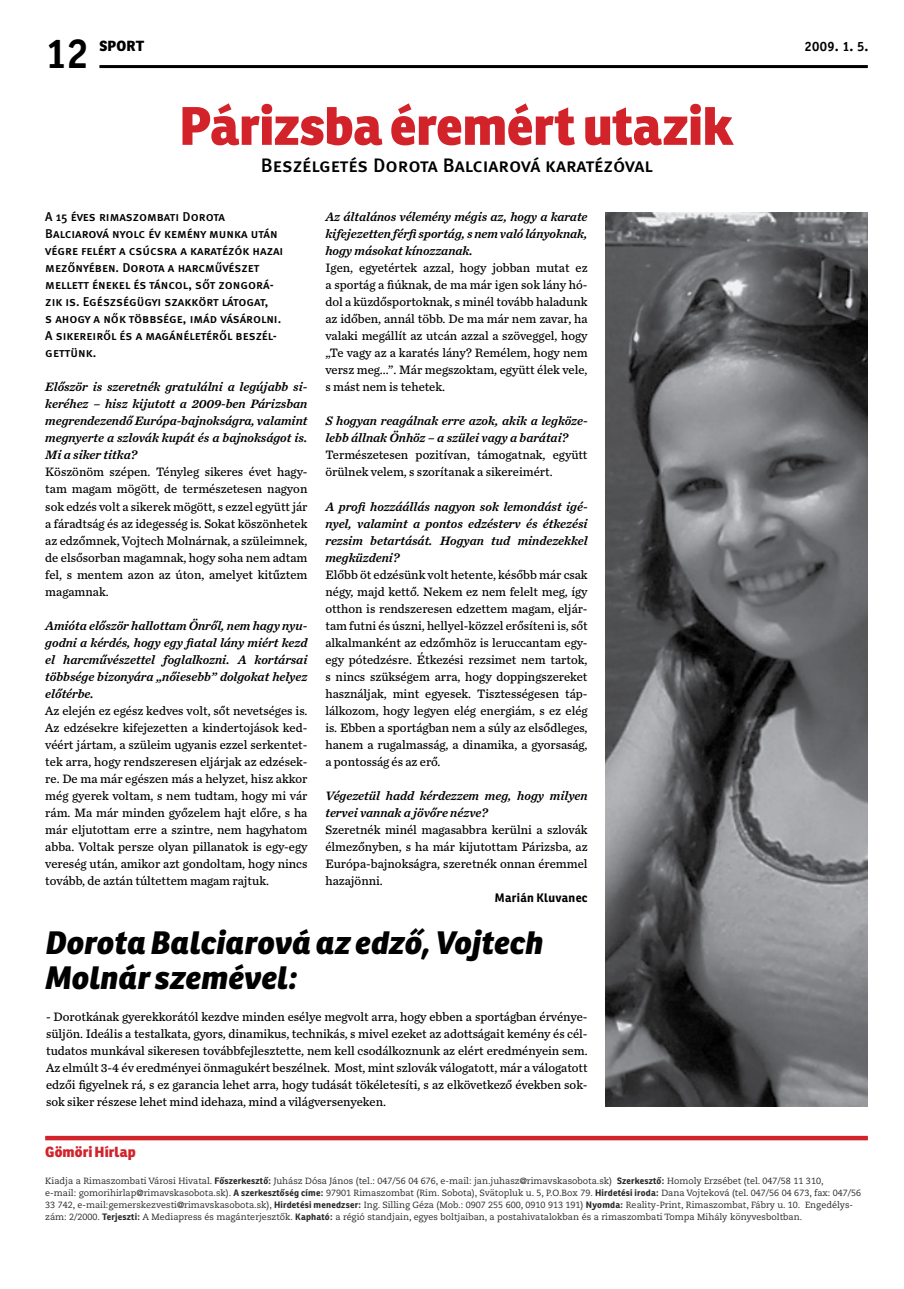
<style>
.page{position:relative;width:904px;height:1289px;background:#fff}
.page>*{position:absolute;margin:0;border:0;box-sizing:border-box;transform-origin:0 0}
.t1{font:800 52.5px "Ronnia";letter-spacing:-.01em;color:#d2232a}
.t2{font:700 42px "Officina Serif Itc TOT";color:#000}
.t3{font:italic 800 31.5px/34.5px "Ronnia";color:#000}
.t4{font:19.5px "Meta Medium Caps CE";color:#000}
.t5{font:800 14.25px "Ronnia";letter-spacing:.01em;color:#d2232a}
.t6{font:800 14.25px "Ronnia";letter-spacing:.01em;color:#000}
.t7{font:700 13.5px "Officina Serif Itc TOT";color:#000}
.t8{font:12.75px/17px "Chronicle Text G4";color:#000;text-align:justify}
.t9{font:italic 12.75px/17px "Chronicle Text G4 Semi";color:#000;text-align:justify}
.t10{font:12.75px/17px "Meta Medium Caps CE";color:#000}
.t11{font:700 12px "Ronnia";letter-spacing:.025em;color:#000}
.t12{font:9px/12px "Caecilia CE";color:#29292a}
.s1{font-family:"Ronnia";font-weight:700}
</style>
<div class="page">
<hr style="left:99px;top:65px;width:768px;height:3px;background:#000">
<div style="left:45px;top:1135px;width:822px;height:5px;background:#d2232a"></div>
<img style="left:605px;top:213px;width:262px;height:893px">
<h2 class="t2" style="left:45px;top:28px;width:45px">12</h2>
<p class="t7" style="left:804px;top:38px;width:65px">2009. 1. 5.</p>
<p class="t6" style="left:99px;top:37px;width:46px">sport</p>
<h1 class="t1" style="left:179px;top:92px;width:556px">Párizsba éremért utazik</h1>
<h3 class="t4" style="left:261px;top:153px;width:393px">Beszélgetés Dorota Balciarová karatézóval</h3>
<p class="t10" style="left:45px;top:208px;width:239px">A 15 éves rimaszombati Dorota Balciarová nyolc év kemény munka után végre felért a csúcsra a karatézók hazai mezőnyében. Dorota a harcművészet mellett énekel és táncol, sőt zongorá&shy;zik is. Egészségügyi szakkört látogat,<br>s ahogy a nők többsége, imád vásárolni.<br>A sikereiről és a magánéletéről beszél&shy;gettünk.</p>
<p class="t9" style="left:45px;top:378px;width:263px">Először is szeretnék gratulálni a legújabb si&shy;keréhez – hisz kijutott a 2009-ben Párizsban megrendezendő Európa-bajnokságra, valamint megnyerte a szlovák kupát és a bajnokságot is.<br>Mi a siker titka?</p>
<p class="t8" style="left:45px;top:463px;width:264px">Köszönöm szépen. Tényleg sikeres évet hagy&shy;tam magam mögött, de természetesen nagyon sok edzés volt a sikerek mögött, s ezzel együtt jár a fáradtság és az idegesség is. Sokat köszönhetek az edzőmnek, Vojtech Molnárnak, a szüleimnek, de elsősorban magamnak, hogy soha nem adtam fel, s mentem azon az úton, amelyet kitűztem magamnak.</p>
<p class="t9" style="left:45px;top:616px;width:263px">Amióta először hallottam Önről, nem hagy nyu&shy;godni a kérdés, hogy egy fiatal lány miért kezd el harcművészettel foglalkozni. A kortársai többsége bizonyára „nőiesebb” dolgokat helyez előtérbe.</p>
<p class="t8" style="left:45px;top:701px;width:264px">Az elején ez egész kedves volt, sőt nevetséges is.<br>Az edzésekre kifejezetten a kindertojások ked&shy;véért jártam, a szüleim ugyanis ezzel serkentet&shy;tek arra, hogy rendszeresen eljárjak az edzések&shy;re. De ma már egészen más a helyzet, hisz akkor még gyerek voltam, s nem tudtam, hogy mi vár rám. Ma már minden győzelem hajt előre, s ha már eljutottam erre a szintre, nem hagyhatom abba. Voltak persze olyan pillanatok is egy-egy vereség után, amikor azt gondoltam, hogy nincs tovább, de aztán túltettem magam rajtuk.</p>
<p class="t9" style="left:325px;top:208px;width:263px">Az általános vélemény mégis az, hogy a karate kifejezetten férfi sportág, s nem való lányoknak, hogy másokat kínozzanak.</p>
<p class="t8" style="left:325px;top:259px;width:264px">Igen, egyetértek azzal, hogy jobban mutat ez a sportág a fiúknak, de ma már igen sok lány hó&shy;dol a küzdősportoknak, s minél tovább haladunk az időben, annál több. De ma már nem zavar, ha valaki megállít az utcán azzal a szöveggel, hogy „Te vagy az a karatés lány? Remélem, hogy nem versz meg...”. Már megszoktam, együtt élek vele, s mást nem is tehetek.</p>
<p class="t9" style="left:325px;top:412px;width:263px">S hogyan reagálnak erre azok, akik a legköze&shy;lebb állnak Önhöz – a szülei vagy a barátai?</p>
<p class="t8" style="left:325px;top:446px;width:263px">Természetesen pozitívan, támogatnak, együtt örülnek velem, s szorítanak a sikereimért.</p>
<p class="t9" style="left:325px;top:497px;width:264px">A profi hozzáállás nagyon sok lemondást igé&shy;nyel, valamint a pontos edzésterv és étkezési rezsim betartását. Hogyan tud mindezekkel megküzdeni?</p>
<p class="t8" style="left:325px;top:565px;width:264px">Előbb öt edzésünk volt hetente, később már csak négy, majd kettő. Nekem ez nem felelt meg, így otthon is rendszeresen edzettem magam, eljár&shy;tam futni és úszni, hellyel-közzel erősíteni is, sőt alkalmanként az edzőmhöz is leruccantam egy&shy;egy pótedzésre. Étkezési rezsimet nem tartok, s nincs szükségem arra, hogy doppingszereket használjak, mint egyesek. Tisztességesen táp&shy;lálkozom, hogy legyen elég energiám, s ez elég is. Ebben a sportágban nem a súly az elsődleges, hanem a rugalmasság, a dinamika, a gyorsaság, a pontosság és az erő.</p>
<p class="t9" style="left:325px;top:786px;width:264px">Végezetül hadd kérdezzem meg, hogy milyen tervei vannak a jövőre nézve?</p>
<p class="t8" style="left:325px;top:820px;width:264px">Szeretnék minél magasabbra kerülni a szlovák élmezőnyben, s ha már kijutottam Párizsba, az Európa-bajnokságra, szeretnék onnan éremmel hazajönni.</p>
<p class="t11" style="left:495px;top:889px;width:94px">Marián Kluvanec</p>
<h3 class="t3" style="left:46px;top:925px;width:499px">Dorota Balciarová az edző, Vojtech<br>Molnár szemével:</h3>
<p class="t8" style="left:46px;top:1007px;width:543px">- Dorotkának gyerekkorától kezdve minden esélye megvolt arra, hogy ebben a sportágban érvénye&shy;süljön. Ideális a testalkata, gyors, dinamikus, technikás, s mivel ezeket az adottságait kemény és cél&shy;tudatos munkával sikeresen továbbfejlesztette, nem kell csodálkoznunk az elért eredményein sem.<br>Az elmúlt 3-4 év eredményei önmagukért beszélnek. Most, mint szlovák válogatott, már a válogatott edzői figyelnek rá, s ez garancia lehet arra, hogy tudását tökéletesíti, s az elkövetkező években sok&shy;sok siker részese lehet mind idehaza, mind a világversenyeken.</p>
<p class="t5" style="left:45px;top:1142px;width:92px">Gömöri Hírlap</p>
<p class="t12" style="left:45px;top:1174px;width:817px">Kiadja a Rimaszombati Városi Hivatal. <span class="s1">Főszerkesztő:</span> Juhász Dósa János (tel.: 047/56 04 676, e-mail: jan.juhasz@rimavskasobota.sk) <span class="s1">Szerkesztő:</span> Homoly Erzsébet (tel. 047/58 11 310,<br>e-mail: gomorihirlap@rimavskasobota.sk). <span class="s1">A szerkesztőség címe:</span> 97901 Rimaszombat (Rim. Sobota), Svätopluk u. 5, P.O.Box 79. <span class="s1">Hirdetési iroda:</span> Dana Vojteková (tel. 047/56 04 673, fax: 047/56<br>33 742, e-mail:gemerskezvesti@rimavskasobota.sk), <span class="s1">Hirdetési menedzser:</span> Ing. Silling Géza (Mob.: 0907 255 600, 0910 913 191) <span class="s1">Nyomda:</span> Reality-Print, Rimaszombat, Fábry u. 10. Engedélys&shy;zám: 2/2000. <span class="s1">Terjeszti:</span> A Mediapress és magánterjesztők. <span class="s1">Kapható:</span> a régió standjain, egyes boltjaiban, a postahivatalokban és a rimaszombati Tompa Mihály könyvesboltban.</p>
</div>
